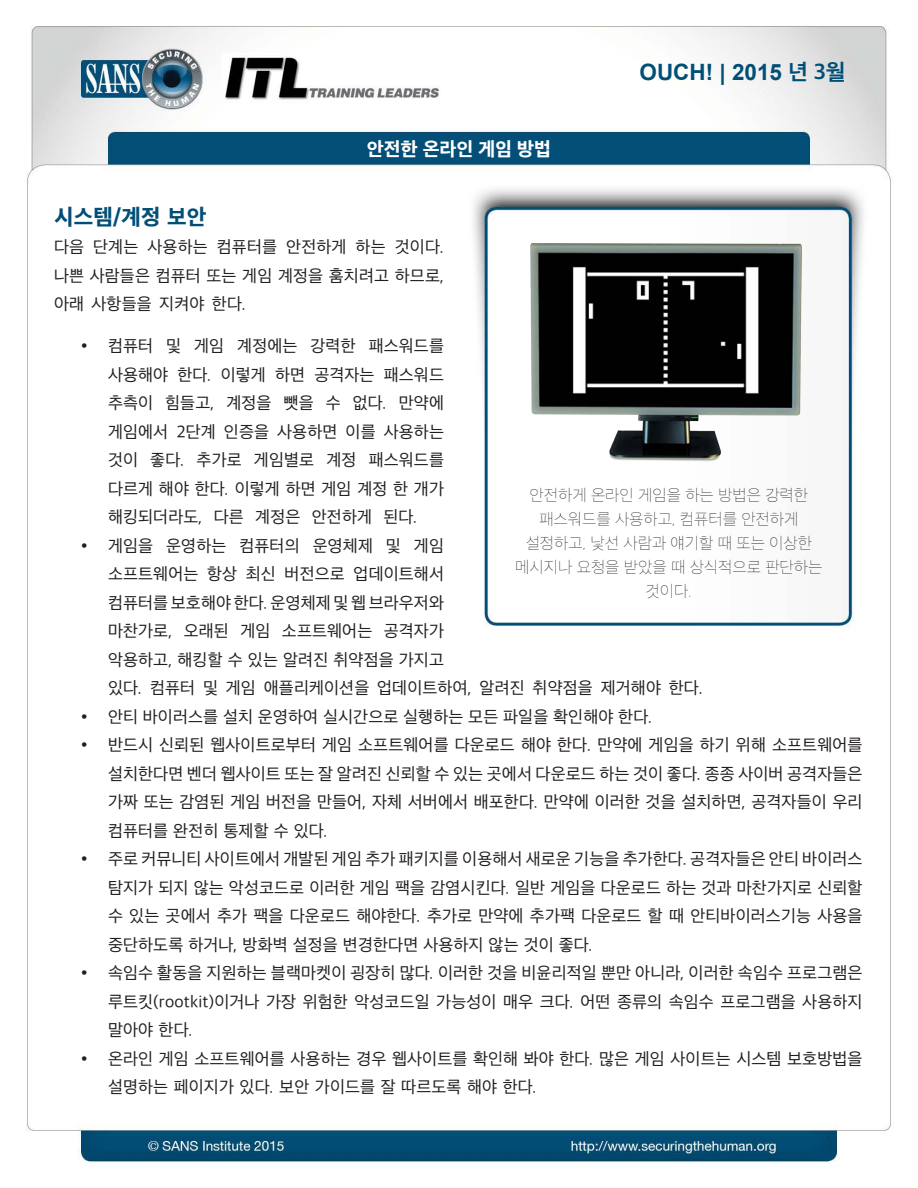
<style>
.page{position:relative;width:918px;height:1188px;background:#fff}
.page>*{position:absolute;margin:0;border:0;box-sizing:border-box;transform-origin:0 0}
.t1{font:700 22.5px "Arial";color:#004f77}
.MainText{font:800 22.5px "Apple SD Gothic Neo";letter-spacing:.01em;color:#024e77}
.t2{font:800 19.5px "Apple SD Gothic Neo";color:#fff}
.t3{font:18px "Arial";color:#231f20}
.MainText-2{font:17.25px/28.5px "Apple SD Gothic Neo";letter-spacing:.01em;color:#231f20}
.t4{font:100 16.5px/24px "Apple SD Gothic Neo";color:#231f20;text-align:center}
.s1{font-family:"Apple SD Gothic Neo"}
</style>
<div class="page">
<img style="left:26px;top:25px;width:865px;height:1139px">
<img style="left:495px;top:220px;width:345px;height:258px">
<p class="MainText" style="left:54px;top:207px;width:154px">시스템/계정 보안</p>
<p class="t2" style="left:367px;top:141px;width:186px">안전한 온라인 게임 방법</p>
<p class="MainText-2" style="left:54px;top:234px;width:392px">다음<br>나쁜 사람들은 컴퓨터 또는 게임 계정을 훔치려고 하므로, 아래 사항들을 지켜야 한다.</p>
<p class="MainText-2" style="left:369px;top:333px;width:77px">패스워드를</p>
<p class="MainText-2" style="left:93px;top:234px;width:47px">단계는</p>
<p class="MainText-2" style="left:147px;top:234px;width:62px">사용하는</p>
<p class="MainText-2" style="left:217px;top:234px;width:62px">컴퓨터를</p>
<p class="MainText-2" style="left:286px;top:234px;width:62px">안전하게</p>
<p class="MainText-2" style="left:356px;top:234px;width:32px">하는</p>
<p class="MainText-2" style="left:395px;top:234px;width:51px">것이다.</p>
<p class="MainText-2" style="left:108px;top:333px;width:47px">컴퓨터</p>
<p class="MainText-2" style="left:166px;top:333px;width:16px">및</p>
<p class="MainText-2" style="left:194px;top:333px;width:32px">게임</p>
<p class="MainText-2" style="left:237px;top:333px;width:62px">계정에는</p>
<p class="MainText-2" style="left:311px;top:333px;width:47px">강력한</p>
<p class="t3" style="left:81px;top:334px;width:8px">•</p>
<p class="MainText-2" style="left:108px;top:361px;width:62px">사용해야</p>
<p class="MainText-2" style="left:177px;top:361px;width:36px">한다.</p>
<p class="MainText-2" style="left:221px;top:361px;width:47px">이렇게</p>
<p class="MainText-2" style="left:275px;top:361px;width:32px">하면</p>
<p class="MainText-2" style="left:314px;top:361px;width:62px">공격자는</p>
<p class="MainText-2" style="left:384px;top:361px;width:62px">패스워드</p>
<p class="MainText-2" style="left:108px;top:390px;width:47px">추측이</p>
<p class="MainText-2" style="left:165px;top:390px;width:51px">힘들고,</p>
<p class="MainText-2" style="left:226px;top:390px;width:47px">계정을</p>
<p class="MainText-2" style="left:284px;top:390px;width:32px">뺏을</p>
<p class="MainText-2" style="left:326px;top:390px;width:16px">수</p>
<p class="MainText-2" style="left:353px;top:390px;width:36px">없다.</p>
<p class="MainText-2" style="left:399px;top:390px;width:47px">만약에</p>
<p class="MainText-2" style="left:108px;top:418px;width:62px">게임에서</p>
<p class="MainText-2" style="left:176px;top:418px;width:41px">2단계</p>
<p class="MainText-2" style="left:224px;top:418px;width:47px">인증을</p>
<p class="MainText-2" style="left:277px;top:418px;width:62px">사용하면</p>
<p class="MainText-2" style="left:346px;top:418px;width:32px">이를</p>
<p class="MainText-2" style="left:384px;top:418px;width:62px">사용하는</p>
<h1 class="t1" style="left:640px;top:57px;width:207px">OUCH! | 2015 <span class="s1">년 월3</span></h1>
<p class="t3" style="left:81px;top:534px;width:8px">•</p>
<p class="t3" style="left:81px;top:705px;width:8px">•</p>
<p class="t3" style="left:81px;top:733px;width:8px">•</p>
<p class="t3" style="left:81px;top:847px;width:8px">•</p>
<p class="t3" style="left:81px;top:961px;width:8px">•</p>
<p class="t3" style="left:81px;top:1047px;width:8px">•</p>
<p class="MainText-2" style="left:108px;top:447px;width:32px">것이</p>
<p class="MainText-2" style="left:108px;top:475px;width:338px">다르게 해야 한다. 이렇게 하면 게임 계정 한 개가</p>
<p class="MainText-2" style="left:383px;top:504px;width:36px">된다.</p>
<p class="MainText-2" style="left:150px;top:447px;width:36px">좋다.</p>
<p class="MainText-2" style="left:197px;top:447px;width:47px">추가로</p>
<p class="MainText-2" style="left:254px;top:447px;width:62px">게임별로</p>
<p class="MainText-2" style="left:326px;top:447px;width:32px">계정</p>
<p class="MainText-2" style="left:369px;top:447px;width:77px">패스워드를</p>
<p class="MainText-2" style="left:108px;top:504px;width:96px">해킹되더라도,</p>
<p class="MainText-2" style="left:214px;top:504px;width:32px">다른</p>
<p class="MainText-2" style="left:255px;top:504px;width:47px">계정은</p>
<p class="MainText-2" style="left:312px;top:504px;width:62px">안전하게</p>
<p class="MainText-2" style="left:108px;top:532px;width:47px">게임을</p>
<p class="MainText-2" style="left:166px;top:532px;width:62px">운영하는</p>
<p class="MainText-2" style="left:239px;top:532px;width:62px">컴퓨터의</p>
<p class="MainText-2" style="left:313px;top:532px;width:62px">운영체제</p>
<p class="MainText-2" style="left:386px;top:532px;width:16px">및</p>
<p class="MainText-2" style="left:414px;top:532px;width:32px">게임</p>
<p class="MainText-2" style="left:108px;top:561px;width:92px">소프트웨어는</p>
<p class="MainText-2" style="left:108px;top:589px;width:338px">컴퓨터를보호해야한다.운영체제및웹브라우저와</p>
<p class="MainText-2" style="left:384px;top:618px;width:62px">공격자가</p>
<p class="MainText-2" style="left:207px;top:561px;width:32px">항상</p>
<p class="MainText-2" style="left:246px;top:561px;width:32px">최신</p>
<p class="MainText-2" style="left:285px;top:561px;width:62px">버전으로</p>
<p class="MainText-2" style="left:354px;top:561px;width:92px">업데이트해서</p>
<p class="MainText-2" style="left:108px;top:618px;width:338px">마찬가로,<br>악용하고, 해킹할 수 있는 알려진 취약점을 가지고</p>
<p class="MainText-2" style="left:184px;top:618px;width:47px">오래된</p>
<p class="MainText-2" style="left:240px;top:618px;width:32px">게임</p>
<p class="MainText-2" style="left:282px;top:618px;width:92px">소프트웨어는</p>
<p class="t4" style="left:515px;top:484px;width:309px">안전하게 온라인 게임을 하는 방법은 강력한 패스워드를 사용하고, 컴퓨터를 안전하게 설정하고, 낯선 사람과 얘기할 때 또는 이상한 메시지나 요청을 받았을 때 상식적으로 판단하는 것이다.</p>
<p class="MainText-2" style="left:108px;top:675px;width:36px">있다.</p>
<p class="MainText-2" style="left:108px;top:703px;width:546px">안티 바이러스를 설치 운영하여 실시간으로 실행하는 모든 파일을 확인해야 한다.</p>
<p class="MainText-2" style="left:150px;top:675px;width:47px">컴퓨터</p>
<p class="MainText-2" style="left:203px;top:675px;width:16px">및</p>
<p class="MainText-2" style="left:226px;top:675px;width:32px">게임</p>
<p class="MainText-2" style="left:264px;top:675px;width:107px">애플리케이션을</p>
<p class="MainText-2" style="left:377px;top:675px;width:96px">업데이트하여,</p>
<p class="MainText-2" style="left:480px;top:675px;width:47px">알려진</p>
<p class="MainText-2" style="left:533px;top:675px;width:62px">취약점을</p>
<p class="MainText-2" style="left:601px;top:675px;width:62px">제거해야</p>
<p class="MainText-2" style="left:669px;top:675px;width:36px">한다.</p>
<p class="MainText-2" style="left:108px;top:732px;width:756px">반드시 신뢰된 웹사이트로부터 게임 소프트웨어를 다운로드 해야 한다. 만약에 게임을 하기 위해 소프트웨어를</p>
<p class="MainText-2" style="left:108px;top:760px;width:756px;text-align:justify">설치한다면 벤더 웹사이트 또는 잘 알려진 신뢰할 수 있는 곳에서 다운로드 하는 것이 좋다. 종종 사이버 공격자들은 가짜 또는 감염된 게임 버전을 만들어, 자체 서버에서 배포한다. 만약에 이러한 것을 설치하면, 공격자들이 우리 컴퓨터를 완전히 통제할 수 있다.</p>
<p class="MainText-2" style="left:108px;top:846px;width:756px">주로 커뮤니티 사이트에서 개발된 게임 추가 패키지를 이용해서 새로운 기능을 추가한다. 공격자들은 안티 바이러스</p>
<p class="MainText-2" style="left:108px;top:874px;width:756px;text-align:justify">탐지가 되지 않는 악성코드로 이러한 게임 팩을 감염시킨다. 일반 게임을 다운로드 하는 것과 마찬가지로 신뢰할 수 있는 곳에서 추가 팩을 다운로드 해야한다. 추가로 만약에 추가팩 다운로드 할 때 안티바이러스기능 사용을 중단하도록 하거나, 방화벽 설정을 변경한다면 사용하지 않는 것이 좋다.</p>
<p class="MainText-2" style="left:108px;top:960px;width:756px">속임수 활동을 지원하는 블랙마켓이 굉장히 많다. 이러한 것을 비윤리적일 뿐만 아니라, 이러한 속임수 프로그램은</p>
<p class="MainText-2" style="left:108px;top:988px;width:756px">루트킷(rootkit)이거나 가장 위험한 악성코드일 가능성이 매우 크다. 어떤 종류의 속임수 프로그램을 사용하지 말아야 한다.</p>
<p class="MainText-2" style="left:108px;top:1045px;width:756px">온라인 게임 소프트웨어를 사용하는 경우 웹사이트를 확인해 봐야 한다. 많은 게임 사이트는 시스템 보호방법을</p>
<p class="MainText-2" style="left:108px;top:1074px;width:430px">설명하는 페이지가 있다. 보안 가이드를 잘 따르도록 해야 한다.</p>
</div>
